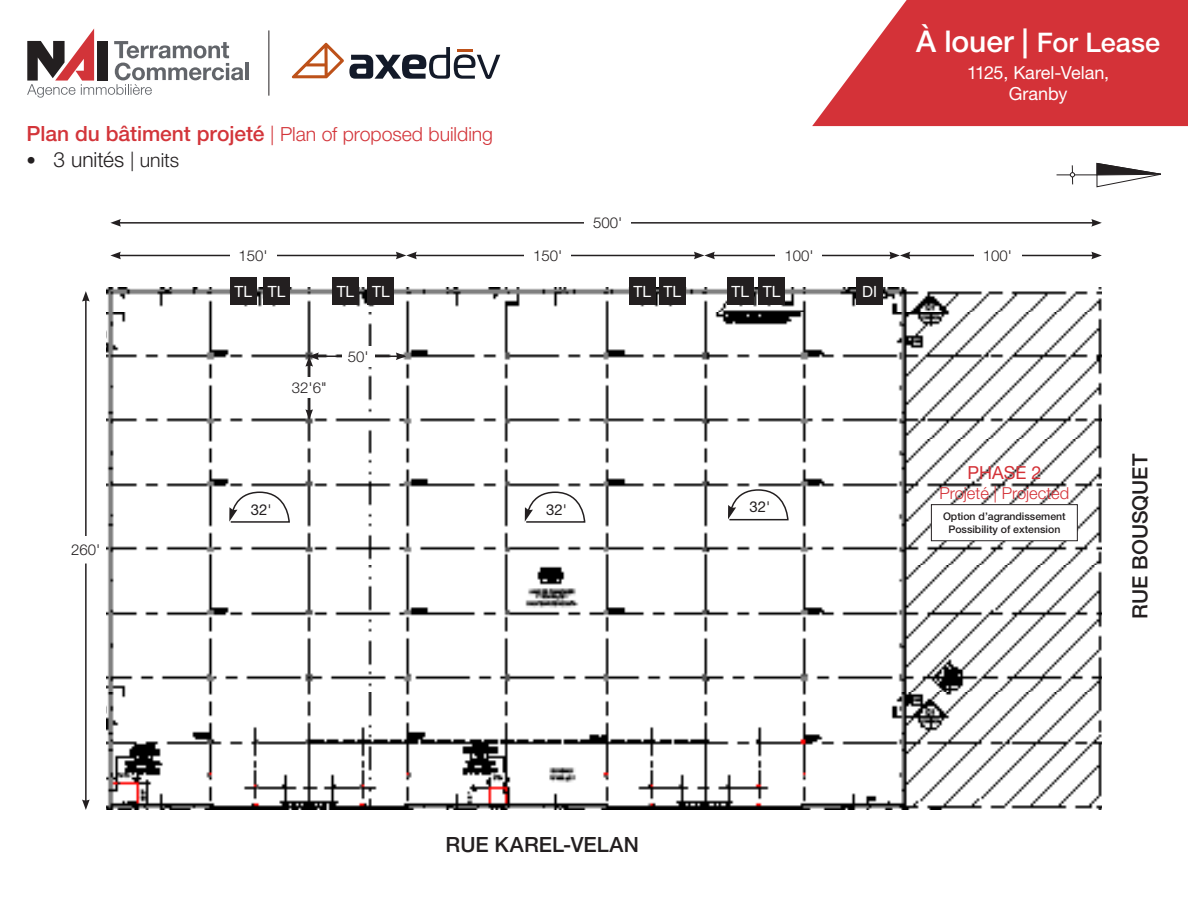
<style>
.page{position:relative;width:1188px;height:918px;background:#fff}
.page>*{position:absolute;margin:0;border:0;box-sizing:border-box;transform-origin:0 0}
.t1{font:500 27px "Helvetica Neue LT Std";color:#fff}
.F_rue_de_la_prop__sur_les_plans{font:500 21px "Helvetica Neue LT Std";color:#231f20}
.t2{font:300 21px "Helvetica Neue LT Std";color:#231f20}
.F_Titre_de_section_de_plan_FR___EN{font:300 19.5px "Helvetica Neue LT Std";letter-spacing:-.005em;color:#d3353a}
.t3{font:18px/21px "Helvetica Neue LT Std";letter-spacing:-.005em;color:#fff;text-align:center}
.t4{font:18px "Helvetica Neue LT Std";color:#d43238}
.t5{font:300 16.5px "Helvetica Neue LT Std";color:#d43238}
.t6{font:15.45px "Helvetica Neue LT Std";color:#fff}
.t7{font:300 15px "Helvetica Neue LT Std";color:#231f20}
.t8{font:15px "Helvetica Neue LT Std";color:#231f20}
.t9{font:500 10.5px/12.6px "Helvetica Neue LT Std";color:#231f20;text-align:center}
.s1{font-weight:500;font-size:21px}
.s2{font-size:18.9px}
.s3{font-size:19.5px}
.s4{font-size:30px}
</style>
<div class="page">
<hr style="left:245px;top:63px;width:4px;height:17px;background:#62656a">
<svg style="left:27px;top:28px;width:216px;height:70px"></svg>
<svg style="left:812px;top:0;width:376px;height:126px;background:#d94b51"></svg>
<svg style="left:292px;top:43px;width:208px;height:36px"></svg>
<hr style="left:458px;top:49px;width:15px;height:3px;background:#bd5119">
<hr style="left:268px;top:30px;width:1px;height:66px;background:#231f20">
<hr style="left:85px;top:299px;width:2px;height:239px;background:#231f20">
<svg style="left:82px;top:291px;width:8px;height:11px"></svg>
<hr style="left:85px;top:564px;width:2px;height:238px;background:#231f20">
<svg style="left:82px;top:799px;width:8px;height:11px"></svg>
<div style="left:66px;top:536px;width:40px;height:27px;background:#fff"></div>
<img style="left:106px;top:287px;width:996px;height:523px">
<svg style="left:1057px;top:163px;width:104px;height:25px"></svg>
<svg style="left:229px;top:491px;width:62px;height:32px"></svg>
<svg style="left:728px;top:488px;width:61px;height:33px"></svg>
<svg style="left:525px;top:491px;width:61px;height:32px"></svg>
<hr style="left:308px;top:364px;width:2px;height:20px;background:#231f20">
<svg style="left:305px;top:398px;width:8px;height:22px"></svg>
<div style="left:285px;top:378px;width:48px;height:20px;background:#fff"></div>
<svg style="left:305px;top:352px;width:37px;height:15px"></svg>
<svg style="left:374px;top:352px;width:32px;height:8px"></svg>
<div style="left:342px;top:346px;width:32px;height:21px;background:#fff"></div>
<hr style="left:119px;top:222px;width:476px;height:2px;background:#231f20">
<svg style="left:110px;top:219px;width:11px;height:8px"></svg>
<hr style="left:622px;top:222px;width:472px;height:2px;background:#231f20">
<svg style="left:1091px;top:219px;width:11px;height:8px"></svg>
<div style="left:584px;top:212px;width:47px;height:21px;background:#fff"></div>
<hr style="left:119px;top:255px;width:122px;height:1px;background:#231f20">
<svg style="left:110px;top:252px;width:11px;height:7px"></svg>
<hr style="left:267px;top:255px;width:131px;height:1px;background:#231f20">
<div style="left:230px;top:245px;width:47px;height:21px;background:#fff"></div>
<hr style="left:415px;top:255px;width:120px;height:1px;background:#231f20">
<svg style="left:396px;top:252px;width:21px;height:7px"></svg>
<hr style="left:562px;top:255px;width:134px;height:1px;background:#231f20">
<div style="left:524px;top:245px;width:47px;height:21px;background:#fff"></div>
<hr style="left:713px;top:255px;width:74px;height:1px;background:#231f20">
<svg style="left:694px;top:252px;width:21px;height:7px"></svg>
<hr style="left:813px;top:255px;width:79px;height:1px;background:#231f20">
<div style="left:776px;top:245px;width:46px;height:21px;background:#fff"></div>
<hr style="left:908px;top:255px;width:77px;height:1px;background:#231f20">
<svg style="left:889px;top:252px;width:21px;height:7px"></svg>
<hr style="left:1012px;top:255px;width:82px;height:1px;background:#231f20">
<svg style="left:1091px;top:252px;width:11px;height:7px"></svg>
<div style="left:974px;top:245px;width:47px;height:21px;background:#fff"></div>
<div style="left:931px;top:505px;width:146px;height:36px;background:#fff"></div>
<div style="left:931px;top:504px;width:147px;height:37px;border:1px solid #231f20"></div>
<div style="left:629px;top:277px;width:27px;height:28px;background:#231f20"></div>
<div style="left:659px;top:277px;width:27px;height:28px;background:#231f20"></div>
<div style="left:856px;top:277px;width:27px;height:28px;background:#231f20"></div>
<div style="left:727px;top:277px;width:27px;height:28px;background:#231f20"></div>
<div style="left:332px;top:277px;width:27px;height:28px;background:#231f20"></div>
<div style="left:230px;top:277px;width:27px;height:28px;background:#231f20"></div>
<div style="left:758px;top:277px;width:27px;height:28px;background:#231f20"></div>
<div style="left:368px;top:277px;width:26px;height:28px;background:#231f20"></div>
<div style="left:263px;top:277px;width:27px;height:28px;background:#231f20"></div>
<p class="F_Titre_de_section_de_plan_FR___EN" style="left:27px;top:122px;width:468px"><span class="s1">Plan du bâtiment projeté</span> | Plan of proposed building</p>
<p class="t2" style="left:27px;top:147px;width:154px"><span class="s2">•</span> 3 unités <span class="s3">| units</span></p>
<p class="t7" style="left:593px;top:214px;width:31px">500'</p>
<h1 class="t1" style="left:916px;top:26px;width:245px"><span class="s4">À louer |</span> For Lease</h1>
<p class="t3" style="left:967px;top:62px;width:143px">1125, Karel-Velan,<br>Granby</p>
<p class="t7" style="left:238px;top:246px;width:31px">150'</p>
<p class="t7" style="left:533px;top:246px;width:31px">150'</p>
<p class="t7" style="left:784px;top:246px;width:31px">100'</p>
<p class="t7" style="left:983px;top:246px;width:31px">100'</p>
<p class="t6" style="left:234px;top:282px;width:19px">TL</p>
<p class="t6" style="left:268px;top:282px;width:19px">TL</p>
<p class="t6" style="left:337px;top:282px;width:19px">TL</p>
<p class="t6" style="left:372px;top:282px;width:19px">TL</p>
<p class="t6" style="left:634px;top:282px;width:19px">TL</p>
<p class="t6" style="left:663px;top:282px;width:19px">TL</p>
<p class="t6" style="left:732px;top:282px;width:19px">TL</p>
<p class="t6" style="left:763px;top:282px;width:19px">TL</p>
<p class="t6" style="left:862px;top:282px;width:16px">DI</p>
<p class="t7" style="left:71px;top:540px;width:31px">260'</p>
<p class="t7" style="left:292px;top:379px;width:36px">32'6"</p>
<p class="t7" style="left:348px;top:347px;width:22px">50'</p>
<p class="t8" style="left:251px;top:500px;width:22px">32'</p>
<p class="t8" style="left:546px;top:500px;width:22px">32'</p>
<p class="t8" style="left:749px;top:498px;width:22px">32'</p>
<p class="F_rue_de_la_prop__sur_les_plans" style="left:446px;top:832px;width:195px">RUE KAREL-VELAN</p>
<p class="t4" style="left:967px;top:462px;width:75px">PHASE 2</p>
<p class="t5" style="left:939px;top:483px;width:131px">Projeté | Projected</p>
<p class="t9" style="left:943px;top:510px;width:124px">Option d’agrandissement<br>Possibility of extension</p>
<p class="F_rue_de_la_prop__sur_les_plans" style="left:1127px;top:619px;width:167px;rotate:-90deg">RUE BOUSQUET</p>
</div>
